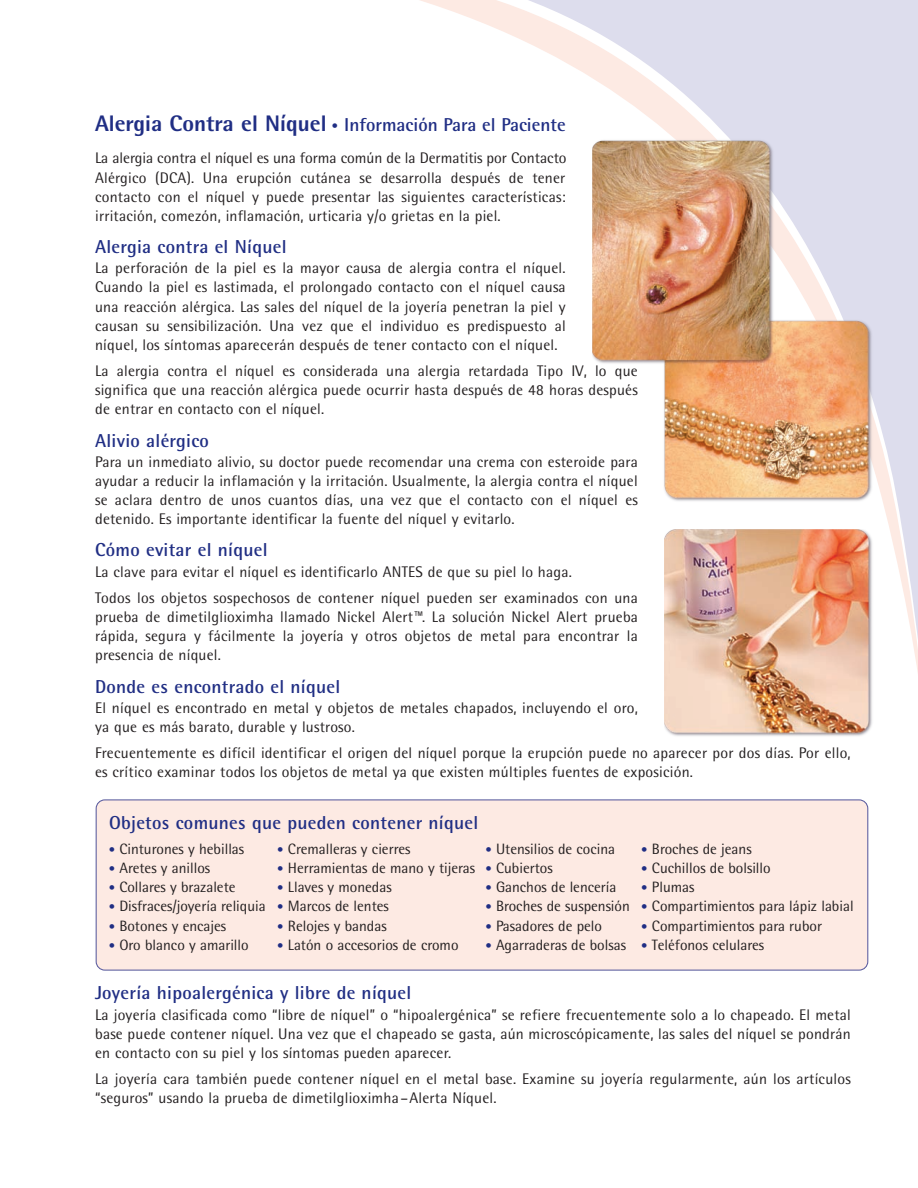
<style>
.page{position:relative;width:918px;height:1188px;background:#fff}
.page>*{position:absolute;margin:0;border:0;box-sizing:border-box;transform-origin:0 0}
.t1{font:700 18.75px "Rotis Semi Sans";letter-spacing:.015em;color:#202e84}
.t2{font:700 18.6px "Rotis Semi Sans";color:#202e84}
.t3{font:15.3px/19.2px "Rotis Semi Sans";letter-spacing:.015em;color:#231f20;text-align:justify}
.t4{font:15px "Rotis Semi Sans";color:#231f20}
.s1{font-weight:800;font-size:22.5px}
.s2{font-size:12.75px}
.s3{font-size:12.75px;color:#202e84}
</style>
<div class="page">
<svg style="left:420px;top:0;width:498px;height:727px"></svg>
<div style="left:96px;top:800px;width:772px;height:170px;background:#fdeae3;border-radius:9px"></div>
<div style="left:96px;top:799px;width:772px;height:172px;border:1px solid #585a9e;border-radius:9px"></div>
<img style="left:556px;top:122px;width:321px;height:385px">
<img style="left:665px;top:529px;width:210px;height:207px">
<p class="t2" style="left:95px;top:113px;width:472px"><span class="s1">Alergia Contra el Níquel</span> <span class="s2">•</span> Información Para el Paciente</p>
<p class="t3" style="left:95px;top:148px;width:473px">La alergia contra el níquel es una forma común de la Dermatitis por Contacto Alérgico (DCA). Una erupción cutánea se desarrolla después de tener contacto con el níquel y puede presentar las siguientes características: irritación, comezón, inflamación, urticaria y/o grietas en la piel.</p>
<p class="t1" style="left:95px;top:235px;width:193px">Alergia contra el Níquel</p>
<p class="t3" style="left:95px;top:258px;width:472px">La perforación de la piel es la mayor causa de alergia contra el níquel.<br>Cuando la piel es lastimada, el prolongado contacto con el níquel causa una reacción alérgica. Las sales del níquel de la joyería penetran la piel y causan su sensibilización. Una vez que el individuo es predispuesto al níquel, los síntomas aparecerán después de tener contacto con el níquel.</p>
<p class="t3" style="left:95px;top:361px;width:544px">La alergia contra el níquel es considerada una alergia retardada Tipo IV, lo que significa que una reacción alérgica puede ocurrir hasta después de 48 horas después de entrar en contacto con el níquel.</p>
<p class="t1" style="left:95px;top:429px;width:115px">Alivio alérgico</p>
<p class="t3" style="left:95px;top:452px;width:544px">Para un inmediato alivio, su doctor puede recomendar una crema con esteroide para ayudar a reducir la inflamación y la irritación. Usualmente, la alergia contra el níquel se aclara dentro de unos cuantos días, una vez que el contacto con el níquel es detenido. Es importante identificar la fuente del níquel y evitarlo.</p>
<p class="t1" style="left:95px;top:539px;width:174px">Cómo evitar el níquel</p>
<p class="t3" style="left:95px;top:558px;width:544px;line-height:26.2px">La clave para evitar el níquel es identificarlo ANTES de que su piel lo haga.<br>Todos los objetos sospechosos de contener níquel pueden ser examinados con una</p>
<p class="t3" style="left:95px;top:607px;width:544px">prueba de dimetilglioximha llamado Nickel Alert™. La solución Nickel Alert prueba rápida, segura y fácilmente la joyería y otros objetos de metal para encontrar la presencia de níquel.</p>
<p class="t1" style="left:95px;top:675px;width:247px">Donde es encontrado el níquel</p>
<p class="t3" style="left:95px;top:698px;width:544px">El níquel es encontrado en metal y objetos de metales chapados, incluyendo el oro, ya que es más barato, durable y lustroso.</p>
<p class="t3" style="left:95px;top:743px;width:757px">Frecuentemente es difícil identificar el origen del níquel porque la erupción puede no aparecer por dos días. Por ello, es crítico examinar todos los objetos de metal ya que existen múltiples fuentes de exposición.</p>
<p class="t1" style="left:109px;top:811px;width:371px">Objetos comunes que pueden contener níquel</p>
<p class="t4" style="left:109px;top:840px;width:137px"><span class="s3">•</span> Cinturones y hebillas</p>
<p class="t4" style="left:109px;top:859px;width:103px"><span class="s3">•</span> Aretes y anillos</p>
<p class="t4" style="left:109px;top:878px;width:128px"><span class="s3">•</span> Collares y brazalete</p>
<p class="t4" style="left:109px;top:897px;width:159px"><span class="s3">•</span> Disfraces/joyería reliquia</p>
<p class="t4" style="left:109px;top:917px;width:119px"><span class="s3">•</span> Botones y encajes</p>
<p class="t4" style="left:109px;top:936px;width:142px"><span class="s3">•</span> Oro blanco y amarillo</p>
<p class="t4" style="left:277px;top:840px;width:135px"><span class="s3">•</span> Cremalleras y cierres</p>
<p class="t4" style="left:277px;top:859px;width:199px"><span class="s3">•</span> Herramientas de mano y tijeras</p>
<p class="t4" style="left:277px;top:878px;width:116px"><span class="s3">•</span> Llaves y monedas</p>
<p class="t4" style="left:277px;top:897px;width:113px"><span class="s3">•</span> Marcos de lentes</p>
<p class="t4" style="left:277px;top:917px;width:111px"><span class="s3">•</span> Relojes y bandas</p>
<p class="t4" style="left:277px;top:936px;width:183px"><span class="s3">•</span> Latón o accesorios de cromo</p>
<p class="t4" style="left:485px;top:840px;width:131px"><span class="s3">•</span> Utensilios de cocina</p>
<p class="t4" style="left:485px;top:859px;width:69px"><span class="s3">•</span> Cubiertos</p>
<p class="t4" style="left:485px;top:878px;width:133px"><span class="s3">•</span> Ganchos de lencería</p>
<p class="t4" style="left:485px;top:897px;width:146px"><span class="s3">•</span> Broches de suspensión</p>
<p class="t4" style="left:485px;top:917px;width:118px"><span class="s3">•</span> Pasadores de pelo</p>
<p class="t4" style="left:485px;top:936px;width:142px"><span class="s3">•</span> Agarraderas de bolsas</p>
<p class="t4" style="left:641px;top:840px;width:112px"><span class="s3">•</span> Broches de jeans</p>
<p class="t4" style="left:641px;top:859px;width:131px"><span class="s3">•</span> Cuchillos de bolsillo</p>
<p class="t4" style="left:641px;top:878px;width:55px"><span class="s3">•</span> Plumas</p>
<p class="t4" style="left:641px;top:897px;width:214px"><span class="s3">•</span> Compartimientos para lápiz labial</p>
<p class="t4" style="left:641px;top:917px;width:182px"><span class="s3">•</span> Compartimientos para rubor</p>
<p class="t4" style="left:641px;top:936px;width:124px"><span class="s3">•</span> Teléfonos celulares</p>
<p class="t1" style="left:95px;top:981px;width:318px">Joyería hipoalergénica y libre de níquel</p>
<p class="t3" style="left:95px;top:1005px;width:757px">La joyería clasificada como “libre de níquel” o “hipoalergénica” se refiere frecuentemente solo a lo chapeado. El metal base puede contener níquel. Una vez que el chapeado se gasta, aún microscópicamente, las sales del níquel se pondrán en contacto con su piel y los síntomas pueden aparecer.</p>
<p class="t3" style="left:95px;top:1069px;width:757px">La joyería cara también puede contener níquel en el metal base. Examine su joyería regularmente, aún los artículos “seguros” usando la prueba de dimetilglioximha–Alerta Níquel.</p>
</div>
